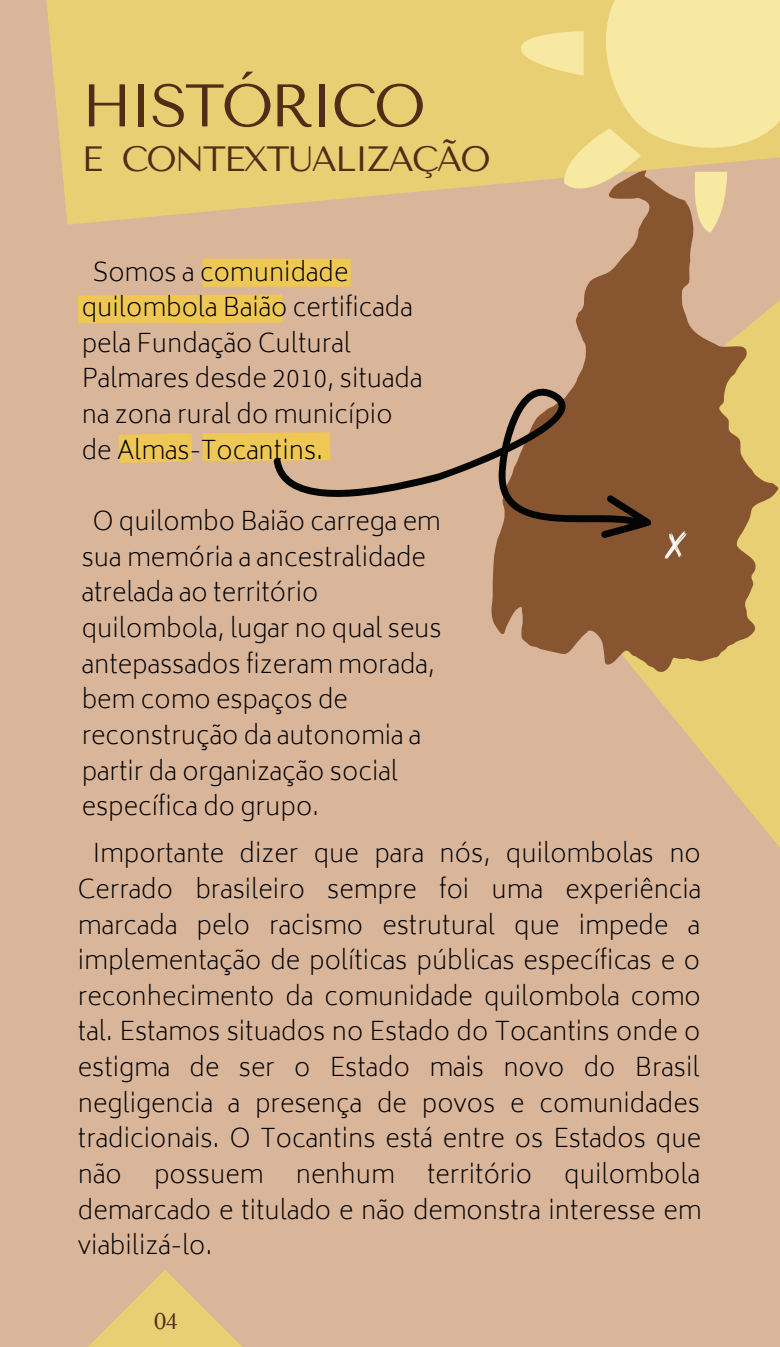
<style>
.page{position:relative;width:780px;height:1347px;background:#fff}
.page>*{position:absolute;margin:0;border:0;box-sizing:border-box;transform-origin:0 0}
.t1{font:60px "Tenor Sans";letter-spacing:-.055em;color:#502d16}
.t2{font:35px "Tenor Sans";letter-spacing:-.055em;color:#502d16}
.t3{font:200 25px/35.5px "Biryani";color:#000}
.t4{font:22.75px "Tenor Sans";color:#502d16}
</style>
<div class="page">
<div style="left:0;top:0;width:780px;height:1346px;background:#d9b59a"></div>
<svg style="left:46px;top:0;width:466px;height:225px;background:#e6cc78"></svg>
<svg style="left:637px;top:300px;width:143px;height:547px;fill:#e8cf74"></svg>
<svg style="left:491px;top:170px;width:288px;height:503px;fill:#875631"></svg>
<svg style="left:118px;top:432px;width:153px;height:31px;background:#ebc460"></svg>
<svg style="left:646px;top:485px;width:6px;height:56px"></svg>
<svg style="left:271px;top:351px;width:375px;height:283px"></svg>
<svg style="left:78px;top:280px;width:205px;height:44px"></svg>
<div style="left:203px;top:258px;width:148px;height:29px;background:#efc755"></div>
<svg style="left:512px;top:0;width:268px;height:233px"></svg>
<svg style="left:664px;top:531px;width:23px;height:28px"></svg>
<svg style="left:89px;top:1270px;width:152px;height:76px"></svg>
<h1 class="t1" style="left:82px;top:71px;width:346px">HISTÓRICO</h1>
<h2 class="t2" style="left:82px;top:139px;width:411px">E CONTEXTUALIZAÇÃO</h2>
<p class="t3" style="left:82px;top:254px;width:342px;text-indent:11px">Somos a comunidade quilombola Baião certificada pela Fundação Cultural<br>Palmares desde 2010, situada na zona rural do município de Almas-Tocantins.</p>
<p class="t3" style="left:82px;top:503px;width:362px;text-indent:11px">O quilombo Baião carrega em sua memória a ancestralidade atrelada ao território quilombola, lugar no qual seus antepassados fizeram morada, bem como espaços de reconstrução da autonomia a partir da organização social específica do grupo.</p>
<p class="t3" style="left:78px;top:835px;width:625px;text-align:justify;text-indent:15px">Importante dizer que para nós, quilombolas no Cerrado brasileiro sempre foi uma experiência marcada pelo racismo estrutural que impede a implementação de políticas públicas específicas e o reconhecimento da comunidade quilombola como tal. Estamos situados no Estado do Tocantins onde o estigma de ser o Estado mais novo do Brasil negligencia a presença de povos e comunidades tradicionais. O Tocantins está entre os Estados que não</p>
<p class="t3" style="left:78px;top:1156px;width:625px;text-align:justify;text-indent:486px">quilombola demarcado e titulado e não demonstra interesse em viabilizá-lo.</p>
<p class="t3" style="left:154px;top:1156px;width:111px">possuem</p>
<p class="t3" style="left:296px;top:1156px;width:101px">nenhum</p>
<p class="t3" style="left:427px;top:1156px;width:106px">território</p>
<p class="t4" style="left:153px;top:1308px;width:26px">04</p>
</div>
